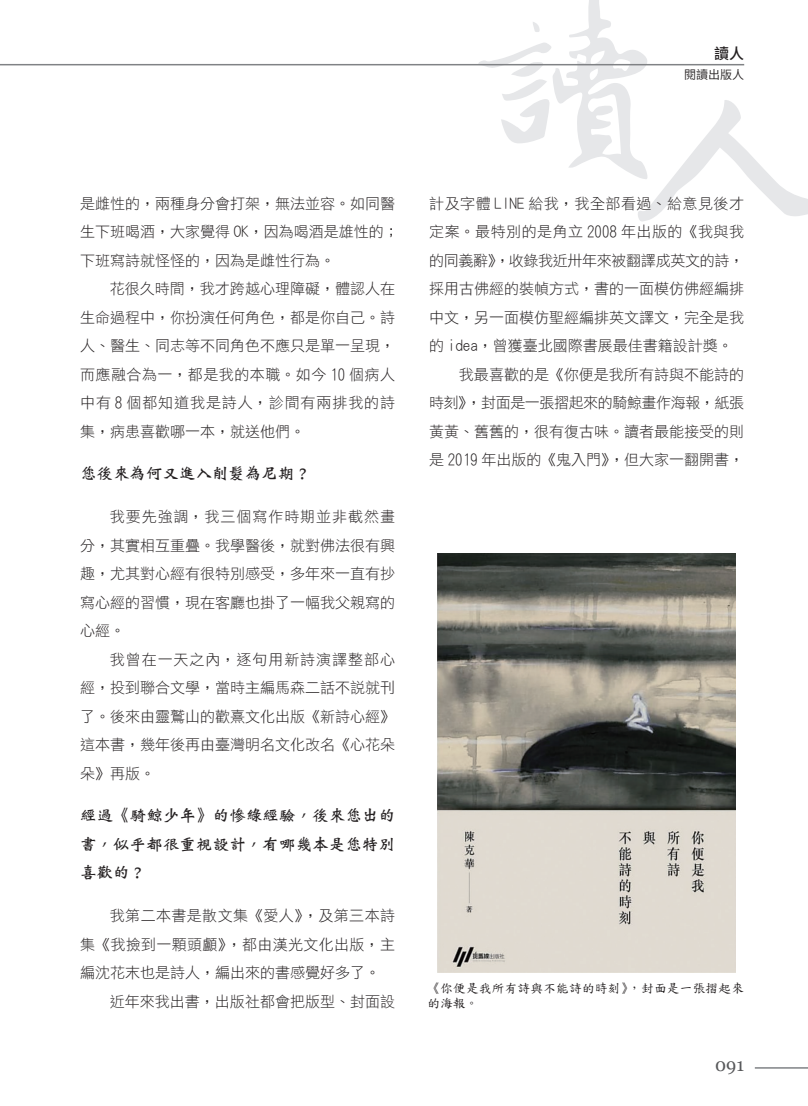
<style>
.page{position:relative;width:808px;height:1106px;background:#fff}
.page>*{position:absolute;margin:0;border:0;box-sizing:border-box;transform-origin:0 0}
.t1{font:18px "Georgia";color:#57585a}
.魏碑{font:16.5px/28.5px "DF Wei Bei Md HK BF";letter-spacing:.005em;color:#231f20;text-align:justify}
.內文{font:15px/28.5px "DF Li Hei Lt WIN BF";color:#231f20;text-align:justify}
.t2{font:500 15px "Noto Sans CJ Ktc";color:#231f20}
.圖說{font:12.75px/15.3px "DF Kai Shu SB Estd BF";letter-spacing:.01em;color:#231f20}
.t3{font:600 12px "Noto Sans CJ Ktc";color:#231f20}
</style>
<div class="page">
<svg style="left:478px;top:0;width:330px;height:222px"></svg>
<hr style="left:0;top:64px;width:744px;height:1px;background:#808285">
<hr style="left:755px;top:1067px;width:53px;height:1px;background:#808285">
<img style="left:438px;top:553px;width:298px;height:419px">
<p class="t2" style="left:714px;top:45px;width:31px">讀人</p>
<p class="t3" style="left:684px;top:68px;width:61px">閱讀出版人</p>
<p class="內文" style="left:80px;top:189px;width:320px;text-align:left">是雌性的，兩種身分會打架，無法並容。如同醫生下班喝酒，大家覺得 OK，因為喝酒是雄性的；下班寫詩就怪怪的，因為是雌性行為。</p>
<p class="內文" style="left:80px;top:274px;width:317px;text-indent:30px">花很久時間，我才跨越心理障礙，體認人在生命過程中，你扮演任何角色，都是你自己。詩人、醫生、同志等不同角色不應只是單一呈現，而應融合為一，都是我的本職。如今 10 個病人中有 8 個都知道我是詩人，診間有兩排我的詩集，病患喜歡哪一本，就送他們。</p>
<p class="魏碑" style="left:80px;top:459px;width:233px">您後來為何又進入削髮為尼期？</p>
<p class="內文" style="left:80px;top:502px;width:316px;text-indent:30px">我要先強調，我三個寫作時期並非截然畫分，其實相互重疊。我學醫後，就對佛法很有興趣，尤其對心經有很特別感受，多年來一直有抄寫心經的習慣，現在客廳也掛了一幅我父親寫的心經。</p>
<p class="內文" style="left:80px;top:645px;width:316px;text-indent:30px">我曾在一天之內，逐句用新詩演譯整部心經，投到聯合文學，當時主編馬森二話不說就刊了。後來由靈鷲山的歡熹文化出版《新詩心經》這本書，幾年後再由臺灣明名文化改名《心花朵朵》再版。</p>
<p class="魏碑" style="left:80px;top:801px;width:317px">經過《騎鯨少年》的慘綠經驗，後來您出的書，似乎都很重視設計，有哪幾本是您特別喜歡的？</p>
<p class="內文" style="left:80px;top:901px;width:317px;text-indent:30px">我第二本書是散文集《愛人》，及第三本詩集《我撿到一顆頭顱》，都由漢光文化出版，主編沈花末也是詩人，編出來的書感覺好多了。</p>
<p class="內文" style="left:110px;top:987px;width:287px">近年來我出書，出版社都會把版型、封面設</p>
<p class="內文" style="left:429px;top:189px;width:316px">計及字體 LINE 給我，我全部看過、給意見後才定案。最特別的是角立 2008 年出版的《我與我的同義辭》，收錄我近卅年來被翻譯成英文的詩，採用古佛經的裝幀方式，書的一面模仿佛經編排中文，另一面模仿聖經編排英文譯文，完全是我的 idea，曾獲臺北國際書展最佳書籍設計獎。</p>
<p class="內文" style="left:429px;top:360px;width:317px;text-indent:30px">我最喜歡的是《你便是我所有詩與不能詩的時刻》，封面是一張摺起來的騎鯨畫作海報，紙張黃黃、舊舊的，很有復古味。讀者最能接受的則是 2019 年出版的《鬼入門》，但大家一翻開書，</p>
<p class="圖說" style="left:427px;top:980px;width:318px">《你便是我所有詩與不能詩的時刻》，封面是一張摺起來的海報。</p>
<p class="t1" style="left:715px;top:1054px;width:30px">091</p>
</div>
